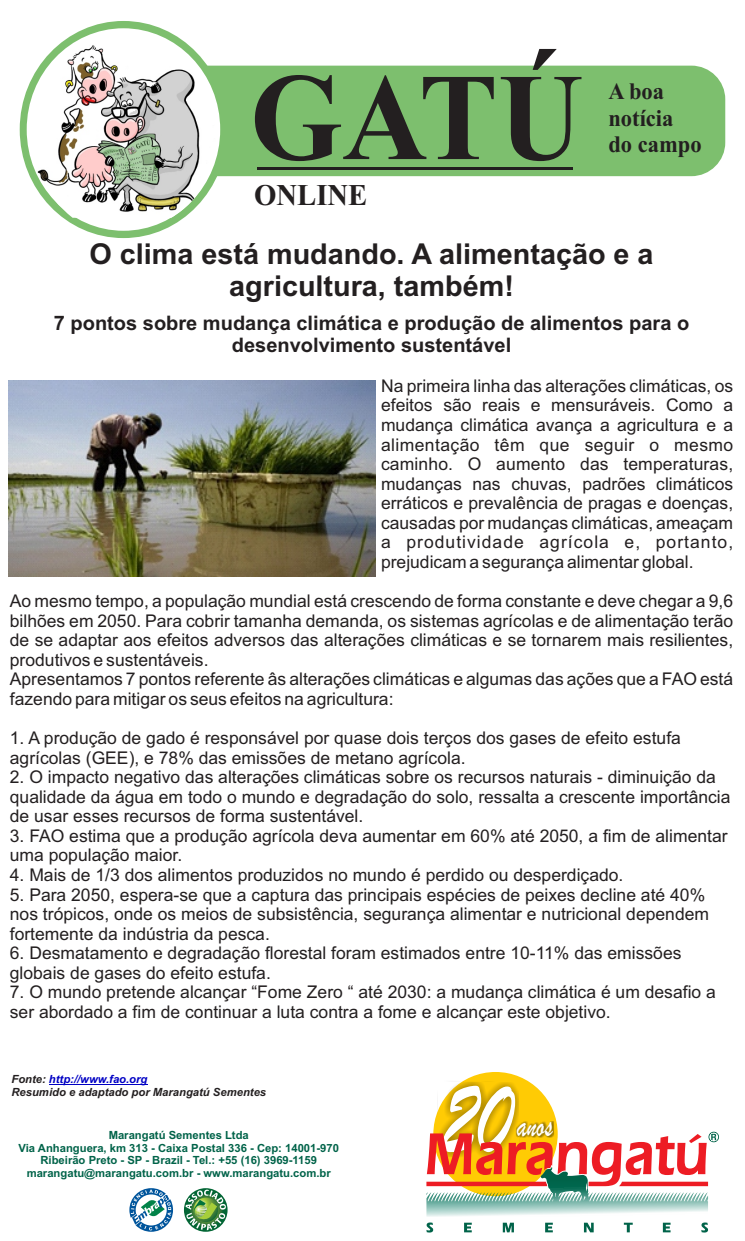
<style>
.page{position:relative;width:745px;height:1241px;background:#fff}
.page>*{position:absolute;margin:0;border:0;box-sizing:border-box;transform-origin:0 0}
.t1{font:700 123.88px "Times New Roman";color:#231f20;scale:.95 1}
.t2{font:107.75px "Brush Script";color:#fff;scale:.74 1}
.t3{font:35px "Brush Script";color:#fff;scale:.74 1}
.t4{font:700 30.12px "Times New Roman";color:#231f20;scale:.95 1}
.t5{font:700 28.75px/32.1px "Arial";color:#231f20;text-align:center}
.t6{font:700 23.62px/26.1px "Times New Roman";color:#231f20;scale:.95 1}
.t7{font:700 20px/22.4px "Arial";color:#231f20;text-align:center}
.t8{font:17.5px/19.5px "Arial";color:#231f20}
.t9{font:700 11.25px/12.6px "Arial";color:#006349;text-align:center}
.t10{font:italic 700 11.25px/12.6px "Arial";color:#231f20}
.s1{color:#0000c4}
</style>
<div class="page">
<div style="left:160px;top:66px;width:564px;height:110px;background:#7dbf6e;border-radius:34px"></div>
<hr style="left:257px;top:166px;width:316px;height:3px;background:#231f20">
<div style="left:20px;top:21px;width:207px;height:217px;background:#7dbf6e;border-radius:50%"></div>
<div style="left:27px;top:28px;width:193px;height:203px;background:#fff;border-radius:50%"></div>
<img style="left:32px;top:41px;width:183px;height:177px">
<svg style="left:129px;top:1188px;width:44px;height:43px"></svg>
<svg style="left:184px;top:1187px;width:43px;height:44px"></svg>
<svg style="left:185px;top:1189px;width:41px;height:40px"></svg>
<svg style="left:433px;top:1071px;width:124px;height:124px"></svg>
<svg style="left:426px;top:1080px;width:292px;height:136px"></svg>
<svg style="left:426px;top:1222px;width:281px;height:10px"></svg>
<hr style="left:49px;top:1084px;width:98px;height:1px;background:#0000c4">
<img style="left:9px;top:380px;width:366px;height:196px">
<h1 class="t1" style="left:250px;top:75px;width:352px">GATÚ</h1>
<h3 class="t4" style="left:254px;top:184px;width:121px">ONLINE</h3>
<h3 class="t6" style="left:608px;top:81px;width:100px">A boa notícia do campo</h3>
<h3 class="t5" style="left:89px;top:241px;width:565px">O clima está mudando. A alimentação e a agricultura, também!</h3>
<p class="t7" style="left:54px;top:313px;width:636px">7 pontos sobre mudança climática e produção de alimentos para o desenvolvimento sustentável</p>
<p class="t8" style="left:381px;top:377px;width:353px;text-align:justify">Na primeira linha das alterações climáticas, os efeitos são reais e mensuráveis. Como a mudança climática avança a agricultura e a alimentação têm que seguir o mesmo caminho. O aumento das temperaturas, mudanças nas chuvas, padrões climáticos erráticos e prevalência de pragas e doenças, causadas por mudanças climáticas, ameaçam a produtividade agrícola e, portanto, prejudicam a segurança alimentar global.</p>
<p class="t8" style="left:10px;top:592px;width:724px">Ao mesmo tempo, a população mundial está crescendo de forma constante e deve chegar a 9,6 bilhões em 2050. Para cobrir tamanha demanda, os sistemas agrícolas e de alimentação terão de se adaptar aos efeitos adversos das alterações climáticas e se tornarem mais resilientes, produtivos e sustentáveis.<br>Apresentamos 7 pontos referente âs alterações climáticas e algumas das ações que a FAO está fazendo para mitigar os seus efeitos na agricultura:</p>
<p class="t8" style="left:10px;top:729px;width:672px">1. A produção de gado é responsável por quase dois terços dos gases de efeito estufa agrícolas (GEE), e 78% das emissões de metano agrícola.</p>
<p class="t8" style="left:10px;top:768px;width:721px">2. O impacto negativo das alterações climáticas sobre os recursos naturais - diminuição da qualidade da água em todo o mundo e degradação do solo, ressalta a crescente importância de usar esses recursos de forma sustentável.</p>
<p class="t8" style="left:10px;top:827px;width:718px">3. FAO estima que a produção agrícola deva aumentar em 60% até 2050, a fim de alimentar uma população maior.</p>
<p class="t8" style="left:10px;top:866px;width:614px">4. Mais de 1/3 dos alimentos produzidos no mundo é perdido ou desperdiçado.</p>
<p class="t8" style="left:10px;top:886px;width:700px">5. Para 2050, espera-se que a captura das principais espécies de peixes decline até 40% nos trópicos, onde os meios de subsistência, segurança alimentar e nutricional dependem fortemente da indústria da pesca.</p>
<p class="t8" style="left:10px;top:944px;width:672px">6. Desmatamento e degradação florestal foram estimados entre 10-11% das emissões globais de gases do efeito estufa.</p>
<p class="t8" style="left:10px;top:983px;width:707px">7. O mundo pretende alcançar “Fome Zero “ até 2030: a mudança climática é um desafio a ser abordado a fim de continuar a luta contra a fome e alcançar este objetivo.</p>
<p class="t10" style="left:11px;top:1073px;width:256px">Fonte: <span class="s1">http://www.fao.org<br></span>Resumido e adaptado por Marangatú Sementes</p>
<p class="t9" style="left:18px;top:1129px;width:322px">Marangatú Sementes Ltda<br>Via Anhanguera, km 313 - Caixa Postal 336 - Cep: 14001-970<br>Ribeirão Preto - SP - Brazil - Tel.: +55 (16) 3969-1159 marangatu@marangatu.com.br - www.marangatu.com.br</p>
<h2 class="t2" style="left:442px;top:1087px;width:95px">20</h2>
<h3 class="t3" style="left:516px;top:1114px;width:50px">anos</h3>
</div>
